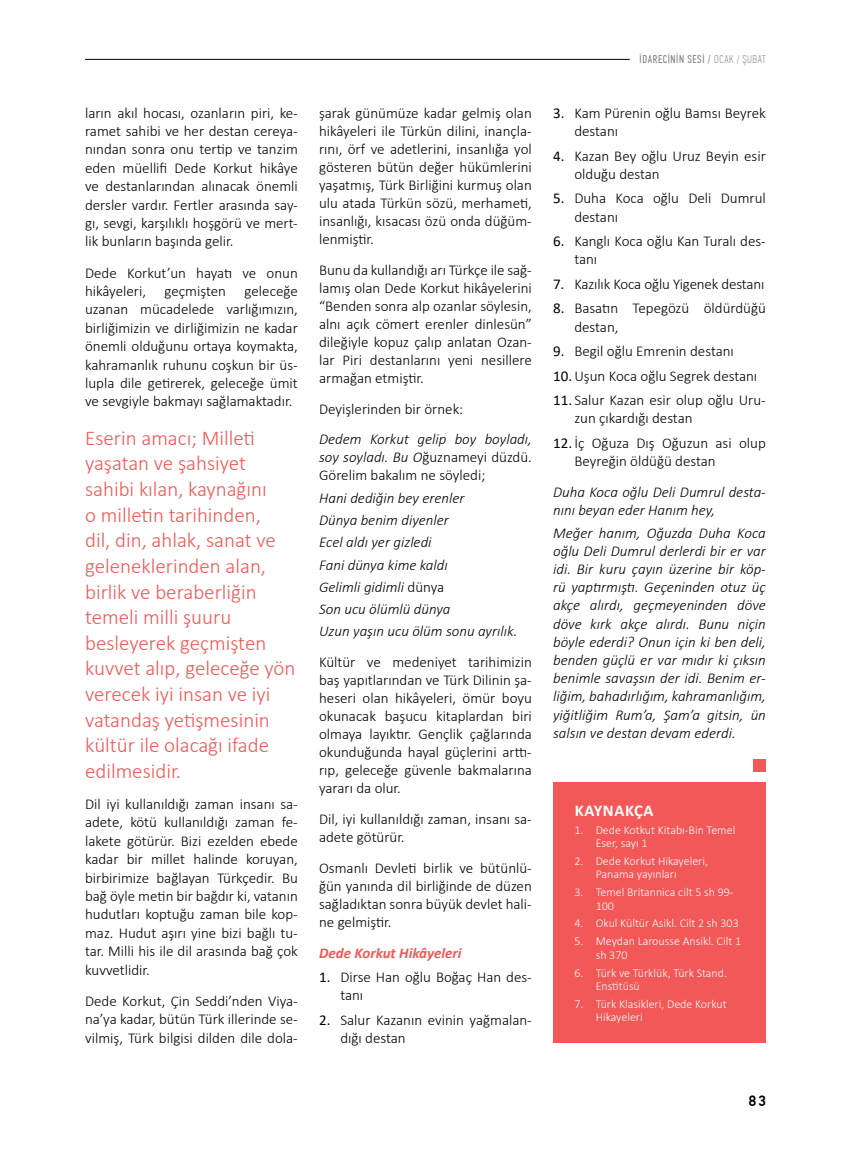
<style>
.page{position:relative;width:851px;height:1149px;background:#fff}
.page>*{position:absolute;margin:0;border:0;box-sizing:border-box;transform-origin:0 0}
.t1{font:300 21px/25.7px "Calibri";color:#f15857}
.t2{font:700 16.5px "Calibri";letter-spacing:.04em;color:#fff}
.t3{font:300 15px/18px "Calibri";color:#000}
.t4{font:italic 300 15px/18.1px "Calibri";color:#000;text-align:justify}
.t5{font:italic 700 15px "Calibri";color:#f15857}
.t6{font:500 15px "PF Din Text Pro";color:#000}
.t7{font:300 12px/13.5px "Calibri";color:#fff}
.t8{font:11.25px "PF Din Text Comp Pro";letter-spacing:.055em;color:#808285}
.s1{font-style:normal}
.s2{font-weight:400}
.s3{font-weight:100}
</style>
<div class="page">
<hr style="left:85px;top:59px;width:544px;height:1px;background:#000">
<div style="left:553px;top:782px;width:212px;height:260px;background:#f15857"></div>
<div style="left:753px;top:758px;width:12px;height:13px;background:#f15857"></div>
<p class="t3" style="left:85px;top:103px;width:214px;line-height:18.5px;text-align:justify">ların akıl hocası, ozanların piri, ke&shy;ramet sahibi ve her destan cereya&shy;nından sonra onu tertip ve tanzim eden müellifi Dede Korkut hikâye ve destanlarından alınacak önemli dersler vardır. Fertler arasında say&shy;gı, sevgi, karşılıklı hoşgörü ve mert&shy;lik bunların başında gelir.</p>
<p class="t3" style="left:85px;top:263px;width:214px;line-height:18.5px;text-align:justify">Dede Korkut’un hayatı ve onun hikâyeleri, geçmişten geleceğe uzanan mücadelede varlığımızın, birliğimizin ve dirliğimizin ne kadar önemli olduğunu ortaya koymakta, kahramanlık ruhunu coşkun bir üs&shy;lupla dile getirerek, geleceğe ümit ve sevgiyle bakmayı sağlamaktadır.</p>
<p class="t1" style="left:85px;top:424px;width:212px">Eserin amacı; Milleti yaşatan ve şahsiyet sahibi kılan, kaynağını<br>o milletin tarihinden,<br>dil, din, ahlak, sanat ve geleneklerinden alan, birlik ve beraberliğin temeli milli şuuru besleyerek geçmişten kuvvet alıp, geleceğe yön verecek iyi insan ve iyi vatandaş yetişmesinin kültür ile olacağı ifade edilmesidir.</p>
<p class="t3" style="left:85px;top:794px;width:214px;line-height:18.5px;text-align:justify">Dil iyi kullanıldığı zaman insanı sa&shy;adete, kötü kullanıldığı zaman fe&shy;lakete götürür. Bizi ezelden ebede kadar bir millet halinde koruyan, birbirimize bağlayan Türkçedir. Bu bağ öyle metin bir bağdır ki, vatanın hudutları koptuğu zaman bile kop&shy;maz. Hudut aşırı yine bizi bağlı tu&shy;tar. Milli his ile dil arasında bağ çok kuvvetlidir.</p>
<p class="t3" style="left:85px;top:991px;width:214px;line-height:18.5px;text-align:justify">Dede Korkut, Çin Seddi’nden Viya&shy;na’ya kadar, bütün Türk illerinde se&shy;vilmiş, Türk bilgisi dilden dile dola-</p>
<p class="t3" style="left:319px;top:103px;width:214px;text-align:justify">şarak günümüze kadar gelmiş olan hikâyeleri ile Türkün dilini, inançla&shy;rını, örf ve adetlerini, insanlığa yol gösteren bütün değer hükümlerini yaşatmış, Türk Birliğini kurmuş olan ulu atada Türkün sözü, merhameti, insanlığı, kısacası özü onda düğüm&shy;lenmiştir.</p>
<p class="t3" style="left:319px;top:260px;width:214px;text-align:justify">Bunu da kullandığı arı Türkçe ile sağ&shy;lamış olan Dede Korkut hikâyelerini “Benden sonra alp ozanlar söylesin, alnı açık cömert erenler dinlesün” dileğiyle kopuz çalıp anlatan Ozan&shy;lar Piri destanlarını yeni nesillere armağan etmiştir.</p>
<p class="t3" style="left:319px;top:399px;width:146px">Deyişlerinden bir örnek:</p>
<p class="t4" style="left:319px;top:430px;width:214px">Dedem Korkut gelip boy boyladı, soy soyladı. Bu O<span class="s1">ğuznameyi düzdü.<br>Görelim bakalım ne söyledi;</span></p>
<p class="t4" style="left:319px;top:486px;width:200px;line-height:22.2px;text-align:left">Hani dediğin bey erenler<br>Dünya benim diyenler<br>Ecel aldı yer gizledi<br>Fani dünya kime kaldı<br>Gelimli gidimli <span class="s1">dünya<br></span>Son ucu ölümlü dünya<br>Uzun yaşın ucu ölüm sonu ayrılık.</p>
<p class="t3" style="left:319px;top:653px;width:214px;text-align:justify">Kültür ve medeniyet tarihimizin baş yapıtlarından ve Türk Dilinin şa&shy;heseri olan hikâyeleri, ömür boyu okunacak başucu kitaplardan biri olmaya layıktır. Gençlik çağlarında okunduğunda hayal güçlerini arttı&shy;rıp, geleceğe güvenle bakmalarına yararı da olur.</p>
<p class="t3" style="left:319px;top:809px;width:214px">Dil, iyi kullanıldığı zaman, insanı sa&shy;adete götürür.</p>
<p class="t3" style="left:319px;top:858px;width:214px;text-align:justify">Osmanlı Devleti birlik ve bütünlü&shy;ğün yanında dil birliğinde de düzen sağladıktan sonra büyük devlet hali&shy;ne gelmiştir.</p>
<p class="t5" style="left:319px;top:942px;width:144px">Dede Korkut Hikâyeleri</p>
<p class="t3" style="left:340px;top:967px;width:193px;text-indent:-21px"><span class="s2">1.</span> Dirse Han oğlu Boğaç Han des&shy;tanı</p>
<p class="t3" style="left:340px;top:1010px;width:193px;text-indent:-21px"><span class="s2">2.</span> Salur Kazanın evinin yağmalan&shy;dığı destan</p>
<p class="t8" style="left:639px;top:53px;width:128px">İDARECİNİN SESİ / <span class="s3">OCAK / ŞUBAT</span></p>
<p class="t3" style="left:574px;top:104px;width:193px;text-indent:-21px"><span class="s2">3.</span> Kam Pürenin oğlu Bamsı Beyrek destanı</p>
<p class="t3" style="left:574px;top:146px;width:193px;text-indent:-21px"><span class="s2">4.</span> Kazan Bey oğlu Uruz Beyin esir olduğu destan</p>
<p class="t3" style="left:574px;top:189px;width:193px;text-indent:-21px"><span class="s2">5.</span> Duha Koca oğlu Deli Dumrul destanı</p>
<p class="t3" style="left:574px;top:232px;width:193px;text-indent:-21px"><span class="s2">6.</span> Kanglı Koca oğlu Kan Turalı des&shy;tanı</p>
<p class="t3" style="left:553px;top:274px;width:213px"><span class="s2">7.</span> Kazılık Koca oğlu Yigenek destanı</p>
<p class="t3" style="left:574px;top:299px;width:193px;text-indent:-21px"><span class="s2">8.</span> Basatın Tepegözü öldürdüğü destan,</p>
<p class="t3" style="left:553px;top:342px;width:182px"><span class="s2">9.</span> Begil oğlu Emrenin destanı</p>
<p class="t3" style="left:553px;top:366px;width:206px"><span class="s2">10.</span> Uşun Koca oğlu Segrek destanı</p>
<p class="t3" style="left:574px;top:391px;width:193px;text-indent:-21px"><span class="s2">11.</span> Salur Kazan esir olup oğlu Uru&shy;zun çıkardığı destan</p>
<p class="t3" style="left:574px;top:433px;width:193px;text-indent:-21px"><span class="s2">12.</span> İç Oğuza Dış Oğuzun asi olup<br>Beyreğin öldüğü destan</p>
<p class="t4" style="left:553px;top:482px;width:214px">Duha Koca oğlu Deli Dumrul desta&shy;nını beyan eder Hanım hey,</p>
<p class="t4" style="left:553px;top:523px;width:214px">Meğer hanım, Oğuzda Duha Koca oğlu Deli Dumrul derlerdi bir er var idi. Bir kuru çayın üzerine bir köp&shy;rü yaptırmıştı. Geçeninden otuz üç akçe alırdı, geçmeyeninden döve döve kırk akçe alırdı. Bunu niçin böyle ederdi? Onun için ki ben deli, benden güçlü er var mıdır ki çıksın benimle savaşsın der idi. Benim er&shy;liğim, bahadırlığım, kahramanlığım, yiğitliğim Rum’a, Şam’a gitsin, ün salsın ve destan devam ederdi.</p>
<p class="t2" style="left:574px;top:798px;width:80px">KAYNA KÇA</p>
<p class="t7" style="left:595px;top:822px;width:141px;text-indent:-21px">1. Dede Kotkut Kitabı-Bin Temel<br>Eser, sayı 1</p>
<p class="t7" style="left:595px;top:853px;width:114px;text-indent:-21px">2. Dede Korkut Hikayeleri,<br>Panama yayınları</p>
<p class="t7" style="left:595px;top:885px;width:139px;text-indent:-21px">3. Temel Britannica cilt 5 sh 99-<br>100</p>
<p class="t7" style="left:574px;top:916px;width:166px">4. Okul Kültür Asikl. Cilt 2 sh 303</p>
<p class="t7" style="left:595px;top:934px;width:147px;text-indent:-21px">5. Meydan Larousse Ansikl. Cilt 1 sh 370</p>
<p class="t7" style="left:595px;top:965px;width:133px;text-indent:-21px">6. Türk ve Türklük, Türk Stand.<br>Enstitüsü</p>
<p class="t7" style="left:595px;top:996px;width:132px;text-indent:-21px">7. Türk Klasikleri, Dede Korkut<br>Hikayeleri</p>
<p class="t6" style="left:748px;top:1091px;width:19px">83</p>
</div>
